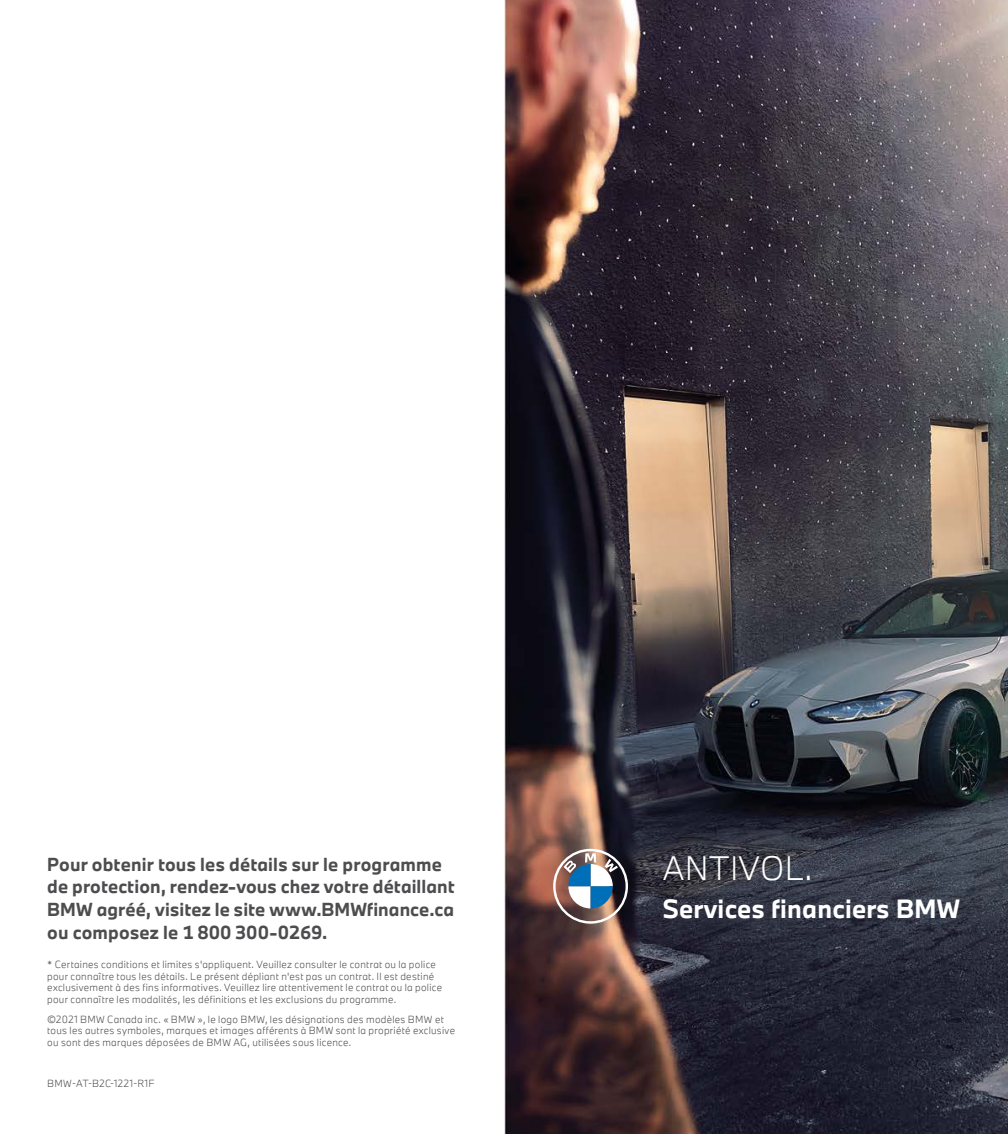
<style>
.page{position:relative;width:1008px;height:1134px;background:#fff}
.page>*{position:absolute;margin:0;border:0;box-sizing:border-box;transform-origin:0 0}
.t1{font:300 31.5px "BMW Type Next";letter-spacing:.01em;color:#fff}
.t2{font:700 24.5px "BMW Type Next";letter-spacing:.01em;color:#fff}
.t3{font:700 17.5px/22.8px "BMW Type Next";letter-spacing:.01em;color:#4d4d4f}
.t4{font:300 9.62px/11.5px "BMW Type Next";letter-spacing:.03em;color:#4d4d4f}
</style>
<div class="page">
<img style="left:504px;top:0;width:504px;height:1134px">
<img style="left:553px;top:849px;width:75px;height:75px">
<h3 class="t3" style="left:47px;top:852px;width:409px">Pour obtenir tous les détails sur le programme de protection, rendez-vous chez votre détaillant BMW agréé, visitez le site www.BMWfinance.ca ou composez le 1 800 300-0269.</h3>
<p class="t4" style="left:47px;top:958px;width:396px">* Certaines conditions et limites s'appliquent. Veuillez consulter le contrat ou la police pour connaître tous les détails. Le présent dépliant n'est pas un contrat. Il est destiné exclusivement à des fins informatives. Veuillez lire attentivement le contrat ou la police pour connaître les modalités, les définitions et les exclusions du programme.</p>
<p class="t4" style="left:47px;top:1013px;width:409px">©2021 BMW Canada inc. « BMW », le logo BMW, les désignations des modèles BMW et tous les autres symboles, marques et images afférents à BMW sont la propriété exclusive ou sont des marques déposées de BMW AG, utilisées sous licence.</p>
<p class="t4" style="left:47px;top:1078px;width:109px">BMW-AT-B2C-1221-R1F</p>
<h1 class="t1" style="left:663px;top:846px;width:151px">ANTIVOL.</h1>
<h2 class="t2" style="left:663px;top:892px;width:299px">Services financiers BMW</h2>
</div>
